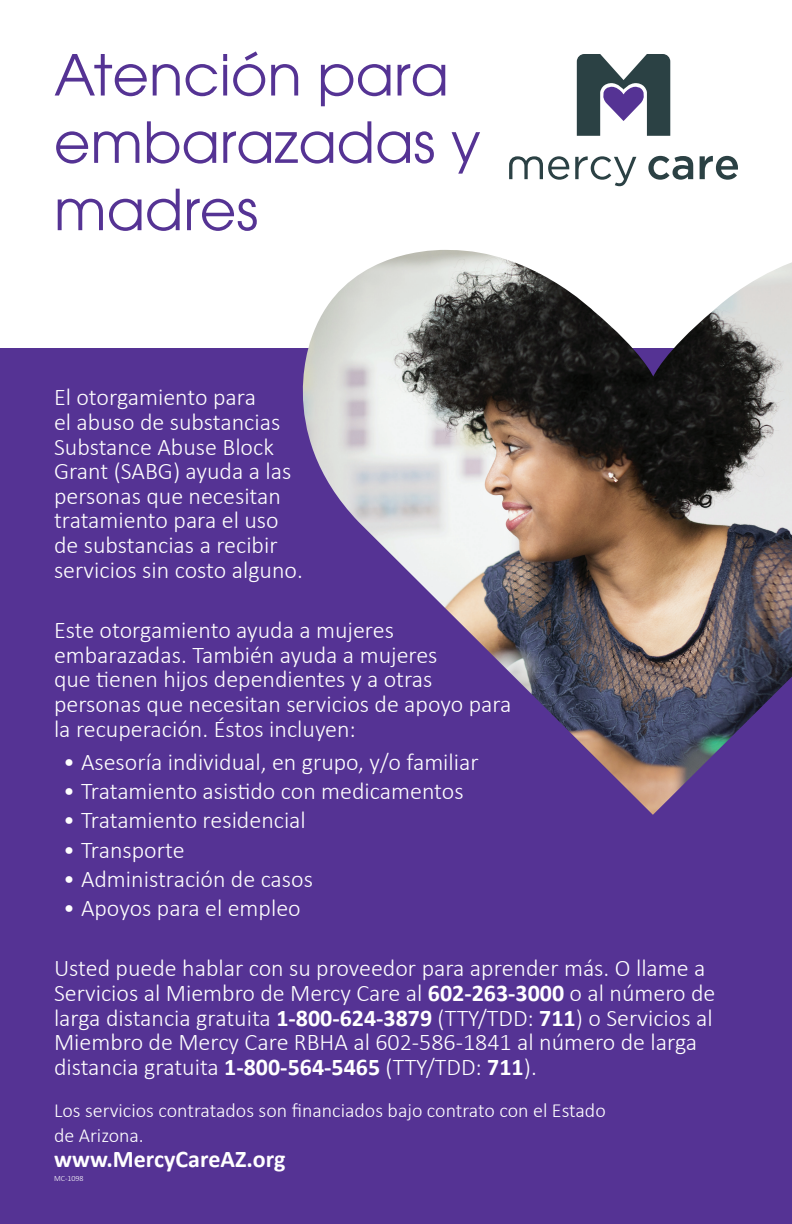
<style>
.page{position:relative;width:792px;height:1224px;background:#fff}
.page>*{position:absolute;margin:0;border:0;box-sizing:border-box;transform-origin:0 0}
.t1{font:56.1px/67.3px "ITC Avant Garde Pro";color:#553394}
.t2{font:300 24px/24.6px "Calibri";color:#fff}
.t3{font:700 24px "Calibri";color:#fff}
.t4{font:300 20px/24.6px "Calibri";color:#fff}
.t5{font:300 8px "Calibri";color:#fff}
.s1{font-weight:700}
</style>
<div class="page">
<div style="left:0;top:348px;width:792px;height:876px;background:#553394"></div>
<svg style="left:575px;top:156px;width:61px;height:30px"></svg>
<svg style="left:648px;top:156px;width:45px;height:24px"></svg>
<svg style="left:700px;top:156px;width:38px;height:24px"></svg>
<svg style="left:509px;top:156px;width:60px;height:24px"></svg>
<svg style="left:577px;top:54px;width:93px;height:82px"></svg>
<img style="left:302px;top:250px;width:490px;height:565px">
<h1 class="t1" style="left:54px;top:41px;width:428px">Atención para embarazadas y madres</h1>
<p class="t2" style="left:54px;top:385px;width:250px">El otorgamiento para<br>el abuso de substancias<br>Substance Abuse Block<br>Grant (SABG) ayuda a las personas que necesitan tratamiento para el uso de substancias a recibir servicios sin costo alguno.</p>
<p class="t2" style="left:54px;top:618px;width:459px">Este otorgamiento ayuda a mujeres embarazadas. También ayuda a mujeres<br>que tienen hijos dependientes y a otras personas que necesitan servicios de apoyo para la recuperación. Éstos incluyen:</p>
<p class="t2" style="left:63px;top:750px;width:417px">• Asesoría individual, en grupo, y/o familiar</p>
<p class="t2" style="left:63px;top:779px;width:402px">• Tratamiento asistido con medicamentos</p>
<p class="t2" style="left:63px;top:808px;width:244px">• Tratamiento residencial</p>
<p class="t2" style="left:63px;top:837px;width:123px">• Transporte</p>
<p class="t2" style="left:63px;top:866px;width:252px">• Administración de casos</p>
<p class="t2" style="left:63px;top:895px;width:239px">• Apoyos para el empleo</p>
<p class="t2" style="left:54px;top:956px;width:663px">Usted puede hablar con su proveedor para aprender más. O llame a Servicios al Miembro de Mercy Care al <span class="s1">602-263-3000</span> o al número de larga distancia gratuita <span class="s1">1-800-624-3879</span> (TTY/TDD: <span class="s1">711</span>) o Servicios al Miembro de Mercy Care RBHA al 602-586-1841 al número de larga distancia gratuita <span class="s1">1-800-564-5465</span> (TTY/TDD: <span class="s1">711</span>).</p>
<p class="t4" style="left:54px;top:1098px;width:553px">Los servicios contratados son financiados bajo contrato con el Estado de Arizona.</p>
<p class="t3" style="left:54px;top:1143px;width:233px">www.MercyCareAZ.org</p>
<p class="t5" style="left:54px;top:1173px;width:31px">MC‑1098</p>
</div>
